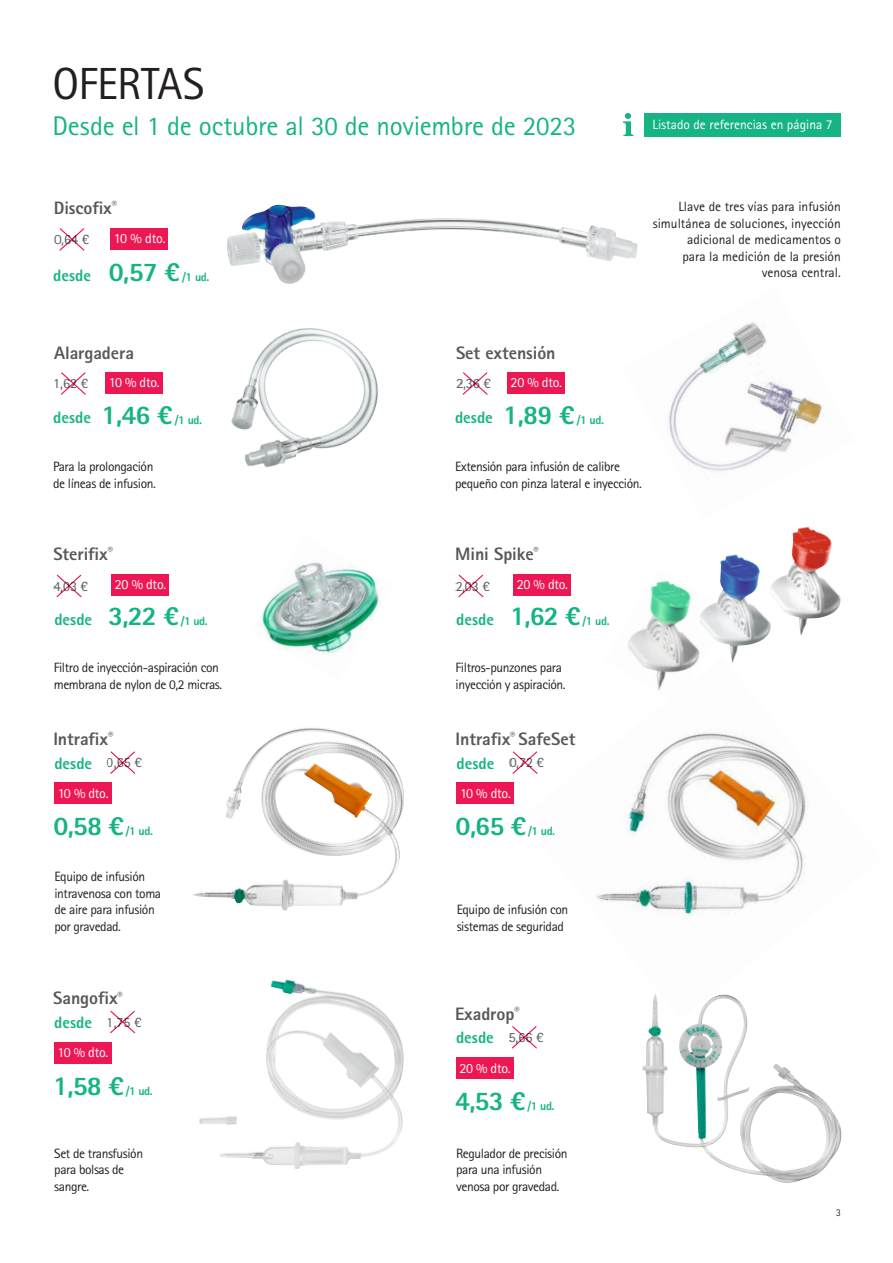
<style>
.page{position:relative;width:893px;height:1263px;background:#fff}
.page>*{position:absolute;margin:0;border:0;box-sizing:border-box;transform-origin:0 0}
.t1{font:45px "Rotis Sans Serif Pro";letter-spacing:-.01em;color:#231f20}
.t2{font:27px "Rotis Sans Serif Pro";letter-spacing:-.01em;color:#16b484}
.t3{font:800 27px "Rotis Sans Serif Pro";letter-spacing:-.035em;color:#16b484}
.t4{font:800 18px "Rotis Sans Serif Pro";letter-spacing:-.005em;color:#57585a}
.t5{font:800 16.5px "Rotis Sans Serif Pro";color:#16b484}
.t6{font:13.95px "Rotis Sans Serif Pro";letter-spacing:-.02em;color:#fff}
.t7{font:13.95px "Rotis Sans Serif Pro";color:#57585a}
.t8{font:13.5px/16.5px "Rotis Sans Serif Pro";letter-spacing:-.03em;color:#231f20}
.t9{font:13.5px/16.5px "Rotis Sans Serif Pro";color:#231f20;text-align:right}
.t10{font:13.5px "Rotis Sans Serif Pro";color:#fff}
.t11{font:800 12px "Rotis Sans Serif Pro";letter-spacing:-.035em;color:#16b484}
.t12{font:10.5px "Rotis Sans Serif Pro";color:#231f20;scale:.9 1}
.s1{font-size:27px}
.s2{font-weight:400;font-size:13.95px;color:#57585a}
</style>
<div class="page">
<img style="left:596px;top:732px;width:211px;height:185px">
<div style="left:644px;top:113px;width:196px;height:23px;background:#16b484"></div>
<svg style="left:623px;top:113px;width:10px;height:23px"></svg>
<img style="left:669px;top:322px;width:153px;height:149px">
<svg style="left:462px;top:372px;width:26px;height:23px"></svg>
<div style="left:507px;top:372px;width:58px;height:21px;background:#ed1853"></div>
<svg style="left:59px;top:228px;width:26px;height:23px"></svg>
<div style="left:110px;top:228px;width:58px;height:21px;background:#ed1853"></div>
<img style="left:227px;top:207px;width:360px;height:77px">
<img style="left:231px;top:328px;width:147px;height:140px">
<svg style="left:60px;top:372px;width:26px;height:23px"></svg>
<div style="left:105px;top:372px;width:58px;height:21px;background:#ed1853"></div>
<img style="left:192px;top:728px;width:212px;height:182px">
<svg style="left:110px;top:751px;width:26px;height:23px"></svg>
<div style="left:54px;top:783px;width:58px;height:21px;background:#ed1853"></div>
<svg style="left:512px;top:751px;width:26px;height:23px"></svg>
<div style="left:457px;top:783px;width:57px;height:21px;background:#ed1853"></div>
<img style="left:642px;top:993px;width:200px;height:190px">
<svg style="left:512px;top:1026px;width:25px;height:23px"></svg>
<div style="left:456px;top:1057px;width:57px;height:21px;background:#ed1853"></div>
<img style="left:218px;top:979px;width:183px;height:190px">
<svg style="left:110px;top:1010px;width:26px;height:24px"></svg>
<div style="left:54px;top:1042px;width:58px;height:21px;background:#ed1853"></div>
<img style="left:628px;top:580px;width:71px;height:110px">
<img style="left:772px;top:526px;width:69px;height:110px">
<img style="left:699px;top:554px;width:73px;height:109px">
<svg style="left:458px;top:574px;width:26px;height:24px"></svg>
<div style="left:513px;top:574px;width:58px;height:21px;background:#ed1853"></div>
<svg style="left:56px;top:574px;width:26px;height:24px"></svg>
<div style="left:112px;top:574px;width:57px;height:21px;background:#ed1853"></div>
<img style="left:262px;top:562px;width:118px;height:92px">
<h1 class="t1" style="left:53px;top:57px;width:154px">OFERTAS</h1>
<h2 class="t2" style="left:53px;top:110px;width:525px">Desde el 1 de octubre al 30 de noviembre de 2023</h2>
<p class="t10" style="left:652px;top:116px;width:182px">Listado de referencias en página 7</p>
<h3 class="t4" style="left:54px;top:197px;width:65px">Discofix<sup>®</sup></h3>
<p class="t7" style="left:54px;top:231px;width:36px">0,64 €</p>
<p class="t6" style="left:114px;top:230px;width:53px">10 % dto.</p>
<p class="t5" style="left:53px;top:265px;width:128px">desde <span class="s1">0,57 €</span></p>
<p class="t11" style="left:182px;top:269px;width:29px">/1 ud.</p>
<h3 class="t4" style="left:54px;top:341px;width:81px">Alargadera</h3>
<p class="t7" style="left:53px;top:375px;width:36px">1,62 €</p>
<p class="t6" style="left:109px;top:374px;width:52px">10 % dto.</p>
<p class="t5" style="left:53px;top:407px;width:121px">desde <span class="s1">1,46 €</span></p>
<p class="t11" style="left:175px;top:412px;width:29px">/1 ud.</p>
<p class="t8" style="left:53px;top:459px;width:104px">Para la prolongación de líneas de infusion.</p>
<h3 class="t4" style="left:53px;top:542px;width:61px">Sterifix<sup>®</sup></h3>
<p class="t7" style="left:53px;top:578px;width:36px">4,03 €</p>
<p class="t6" style="left:115px;top:576px;width:53px">20 % dto.</p>
<p class="t5" style="left:54px;top:609px;width:126px">desde <span class="s1">3,22 €</span></p>
<p class="t11" style="left:181px;top:614px;width:29px">/1 ud.</p>
<p class="t8" style="left:54px;top:660px;width:170px">Filtro de inyección-aspiración con membrana de nylon de 0,2 micras.</p>
<h3 class="t4" style="left:53px;top:727px;width:61px">Intrafix<sup>®</sup></h3>
<p class="t5" style="left:54px;top:753px;width:89px">desde <span class="s2">0,65 €</span></p>
<p class="t6" style="left:58px;top:785px;width:52px">10 % dto.</p>
<h2 class="t3" style="left:53px;top:809px;width:72px">0,58 €</h2>
<p class="t11" style="left:126px;top:824px;width:29px">/1 ud.</p>
<p class="t8" style="left:54px;top:868px;width:108px">Equipo de infusión intravenosa con toma de aire para infusión por gravedad.</p>
<h3 class="t4" style="left:53px;top:987px;width:71px">Sangofix<sup>®</sup></h3>
<p class="t5" style="left:54px;top:1012px;width:89px">desde <span class="s2">1,75 €</span></p>
<p class="t6" style="left:58px;top:1044px;width:52px">10 % dto.</p>
<h2 class="t3" style="left:53px;top:1068px;width:72px">1,58 €</h2>
<p class="t11" style="left:126px;top:1083px;width:29px">/1 ud.</p>
<p class="t8" style="left:54px;top:1145px;width:90px">Set de transfusión para bolsas de sangre.</p>
<p class="t9" style="left:653px;top:199px;width:190px">Llave de tres vías para infusión simultánea de soluciones, inyección adicional de medicamentos o<br>para la medición de la presión venosa central.</p>
<h3 class="t4" style="left:456px;top:341px;width:101px">Set extensión</h3>
<p class="t7" style="left:456px;top:375px;width:36px">2,36 €</p>
<p class="t6" style="left:511px;top:374px;width:53px">20 % dto.</p>
<p class="t5" style="left:455px;top:407px;width:121px">desde <span class="s1">1,89 €</span></p>
<p class="t11" style="left:577px;top:412px;width:29px">/1 ud.</p>
<p class="t8" style="left:455px;top:459px;width:188px">Extensión para infusión de calibre pequeño con pinza lateral e inyección.</p>
<h3 class="t4" style="left:455px;top:542px;width:85px">Mini Spike<sup>®</sup></h3>
<p class="t7" style="left:455px;top:578px;width:36px">2,03 €</p>
<p class="t6" style="left:517px;top:576px;width:53px">20 % dto.</p>
<p class="t5" style="left:456px;top:609px;width:126px">desde <span class="s1">1,62 €</span></p>
<p class="t11" style="left:583px;top:614px;width:29px">/1 ud.</p>
<p class="t8" style="left:456px;top:660px;width:112px">Filtros-punzones para inyección y aspiración.</p>
<h3 class="t4" style="left:456px;top:727px;width:121px">Intrafix<sup>®</sup> SafeSet</h3>
<p class="t5" style="left:457px;top:753px;width:89px">desde <span class="s2">0,72 €</span></p>
<p class="t6" style="left:460px;top:785px;width:52px">10 % dto.</p>
<h2 class="t3" style="left:456px;top:809px;width:72px">0,65 €</h2>
<p class="t11" style="left:528px;top:824px;width:29px">/1 ud.</p>
<p class="t8" style="left:457px;top:901px;width:113px">Equipo de infusión con sistemas de seguridad</p>
<h3 class="t4" style="left:455px;top:1002px;width:66px">Exadrop<sup>®</sup></h3>
<p class="t5" style="left:456px;top:1027px;width:89px">desde <span class="s2">5,66 €</span></p>
<p class="t6" style="left:459px;top:1059px;width:53px">20 % dto.</p>
<h2 class="t3" style="left:455px;top:1084px;width:72px">4,53 €</h2>
<p class="t11" style="left:527px;top:1098px;width:29px">/1 ud.</p>
<p class="t8" style="left:456px;top:1145px;width:113px">Regulador de precisión para una infusión venosa por gravedad.</p>
<p class="t12" style="left:836px;top:1206px;width:7px">3</p>
</div>
